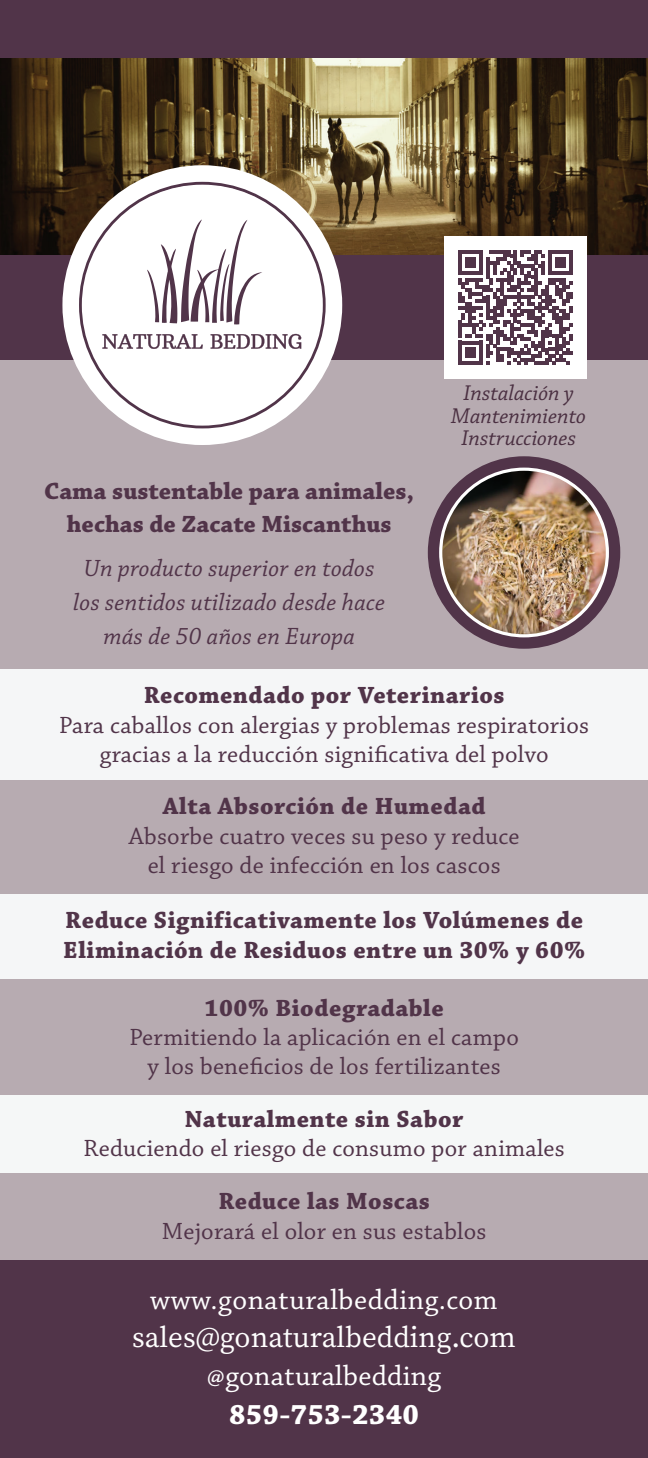
<style>
.page{position:relative;width:648px;height:1458px;background:#fff}
.page>*{position:absolute;margin:0;border:0;box-sizing:border-box;transform-origin:0 0}
.t1{font:29.25px "Chaparral Pro";letter-spacing:.015em;color:#fff}
.t2{font:29.25px "Source Serif Variable";color:#fff}
.t3{font:700 29.25px "Chaparral Pro";letter-spacing:.01em;color:#fff}
.t4{font:24.75px/29.2px "Chaparral Pro";letter-spacing:.01em;color:#513449;text-align:center}
.t5{font:700 24.75px/29.2px "Chaparral Pro";letter-spacing:.02em;color:#513449}
.t6{font:italic 24.75px/33.8px "Chaparral Pro";letter-spacing:.01em;color:#513449;text-align:center}
.t7{font:700 24.75px/33.8px "Chaparral Pro";color:#513449;text-align:center}
.t8{font:700 24.75px/31.5px "Chaparral Pro";color:#fff;text-align:center}
.t9{font:italic 22.5px/22.5px "Chaparral Pro";color:#4a2f41;text-align:center}
</style>
<div class="page">
<div style="left:0;top:360px;width:648px;height:900px;background:#b7abb1"></div>
<div style="left:0;top:0;width:648px;height:66px;background:#513449"></div>
<div style="left:0;top:249px;width:648px;height:111px;background:#513449"></div>
<img style="left:0;top:58px;width:648px;height:196px">
<div style="left:62px;top:165px;width:280px;height:280px;background:#fff;border-radius:50%"></div>
<div style="left:0;top:670px;width:648px;height:110px;background:#f5f6f7"></div>
<div style="left:0;top:894px;width:648px;height:85px;background:#f5f6f7"></div>
<div style="left:0;top:1095px;width:648px;height:77px;background:#f5f7f7"></div>
<svg style="left:80px;top:183px;width:244px;height:244px"></svg>
<svg style="left:102px;top:334px;width:101px;height:15px"></svg>
<svg style="left:211px;top:334px;width:90px;height:15px"></svg>
<svg style="left:147px;top:219px;width:115px;height:105px"></svg>
<svg style="left:428px;top:456px;width:192px;height:193px;background:#654c5e"></svg>
<img style="left:441px;top:469px;width:166px;height:167px;border-radius:83px">
<div style="left:0;top:1260px;width:648px;height:198px;background:#513449"></div>
<div style="left:444px;top:236px;width:143px;height:143px;background:#fff"></div>
<svg style="left:458px;top:250px;width:115px;height:115px"></svg>
<p class="t9" style="left:451px;top:383px;width:136px">Instalación y<br>Mantenimiento<br>Instrucciones</p>
<p class="t7" style="left:44px;top:475px;width:372px">Cama sustentable para animales, hechas de Zacate Miscanthus</p>
<p class="t6" style="left:73px;top:553px;width:313px">Un producto superior en todos los sentidos utilizado desde hace más de 50 años en Europa</p>
<p class="t5" style="left:144px;top:682px;width:362px">Recomendado por Veterinarios</p>
<p class="t4" style="left:59px;top:711px;width:531px">Para caballos con alergias y problemas respiratorios gracias a la reducción significativa del polvo</p>
<p class="t5" style="left:163px;top:793px;width:324px">Alta Absorción de Humedad</p>
<p class="t4" style="left:129px;top:822px;width:392px">Absorbe cuatro veces su peso y reduce el riesgo de infección en los cascos</p>
<p class="t5" style="left:63px;top:907px;width:524px">Reduce Significativamente los Volúmenes de<br>Eliminación de Residuos entre un 30% y 60%</p>
<p class="t5" style="left:205px;top:994px;width:241px">100% Biodegradable</p>
<p class="t4" style="left:129px;top:1024px;width:391px">Permitiendo la aplicación en el campo y los beneficios de los fertilizantes</p>
<p class="t5" style="left:185px;top:1106px;width:280px">Naturalmente sin Sabor</p>
<p class="t4" style="left:84px;top:1135px;width:483px">Reduciendo el riesgo de consumo por animales</p>
<p class="t5" style="left:218px;top:1188px;width:213px">Reduce las Moscas</p>
<p class="t4" style="left:162px;top:1217px;width:326px">Mejorará el olor en sus establos</p>
<p class="t1" style="left:150px;top:1283px;width:349px">www.gonaturalbedding.com</p>
<p class="t2" style="left:132px;top:1318px;width:385px">sales@gonaturalbedding.com</p>
<p class="t1" style="left:207px;top:1360px;width:236px">@gonaturalbedding</p>
<p class="t3" style="left:229px;top:1397px;width:191px">859-753-2340</p>
<p class="t8" style="left:193px;top:1368px;width:264px">Daytona Beach, Florida<br>386-999-1671</p>
</div>
